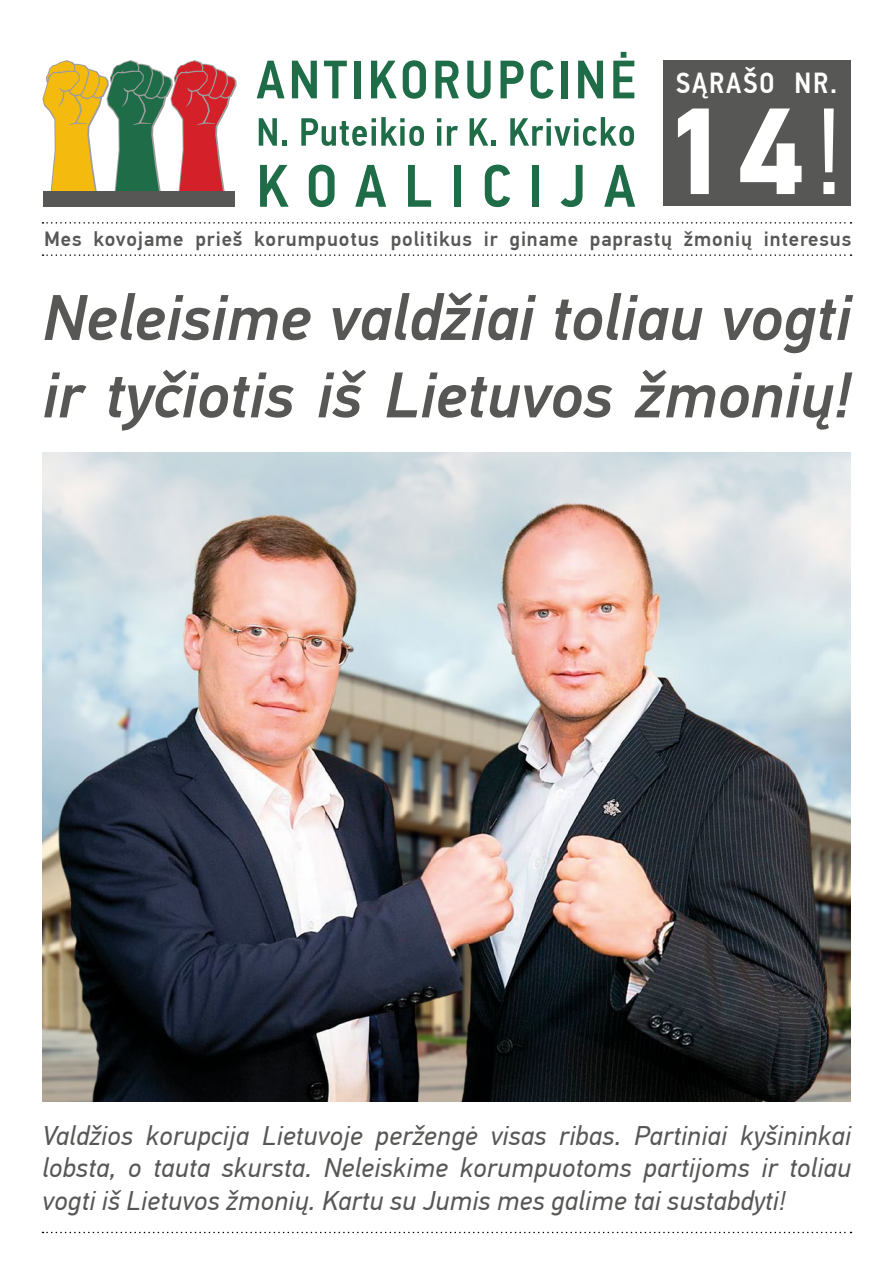
<style>
.page{position:relative;width:893px;height:1263px;background:#fff}
.page>*{position:absolute;margin:0;border:0;box-sizing:border-box;transform-origin:0 0}
.t1{font:700 122.85px "PF Din Text Pro";color:#fff}
.t2{font:italic 500 64.5px/77.4px "PF Din Text Pro";color:#575756}
.t3{font:500 28.95px "PF Din Text Cond Pro";letter-spacing:.06em;color:#fff}
.t4{font:italic 27px/32.4px "PF Din Text Pro";letter-spacing:.01em;color:#575756;text-align:justify}
.t5{font:500 20.55px "PF Din Text Pro";letter-spacing:.04em;color:#575756}
.s1{font-weight:400}
</style>
<div class="page">
<img style="left:43px;top:453px;width:807px;height:648px">
<svg style="left:43px;top:60px;width:194px;height:132px"></svg>
<div style="left:43px;top:192px;width:192px;height:15px;background:#575756"></div>
<div style="left:662px;top:60px;width:188px;height:146px;background:#575756"></div>
<svg style="left:257px;top:61px;width:28px;height:37px"></svg>
<svg style="left:292px;top:61px;width:25px;height:37px"></svg>
<svg style="left:324px;top:61px;width:23px;height:37px"></svg>
<div style="left:354px;top:61px;width:6px;height:37px;background:#1f6c48"></div>
<svg style="left:371px;top:61px;width:26px;height:37px"></svg>
<svg style="left:403px;top:60px;width:23px;height:39px"></svg>
<svg style="left:435px;top:61px;width:24px;height:37px"></svg>
<svg style="left:467px;top:61px;width:24px;height:38px"></svg>
<svg style="left:501px;top:61px;width:23px;height:37px"></svg>
<svg style="left:531px;top:60px;width:22px;height:39px"></svg>
<div style="left:561px;top:61px;width:7px;height:37px;background:#1f6c48"></div>
<svg style="left:578px;top:61px;width:25px;height:37px"></svg>
<svg style="left:613px;top:52px;width:21px;height:46px"></svg>
<svg style="left:259px;top:118px;width:28px;height:28px"></svg>
<svg style="left:301px;top:117px;width:123px;height:29px"></svg>
<svg style="left:437px;top:118px;width:4px;height:4px"></svg>
<hr style="left:437px;top:126px;width:4px;height:20px;background:#1f6c48">
<svg style="left:447px;top:126px;width:11px;height:20px"></svg>
<svg style="left:470px;top:118px;width:26px;height:28px"></svg>
<svg style="left:510px;top:117px;width:124px;height:29px"></svg>
<svg style="left:260px;top:165px;width:29px;height:42px"></svg>
<svg style="left:309px;top:165px;width:26px;height:42px"></svg>
<svg style="left:355px;top:165px;width:31px;height:42px"></svg>
<svg style="left:408px;top:165px;width:23px;height:42px"></svg>
<div style="left:454px;top:165px;width:6px;height:42px;background:#1f6c48"></div>
<svg style="left:485px;top:165px;width:25px;height:42px"></svg>
<div style="left:532px;top:165px;width:7px;height:42px;background:#1f6c48"></div>
<svg style="left:561px;top:165px;width:22px;height:42px"></svg>
<svg style="left:604px;top:165px;width:31px;height:42px"></svg>
<svg style="left:43px;top:254px;width:808px;height:2px"></svg>
<svg style="left:43px;top:222px;width:808px;height:2px"></svg>
<svg style="left:43px;top:1232px;width:808px;height:1px"></svg>
<p class="t3" style="left:676px;top:66px;width:163px">SĄRAŠO NR.</p>
<h1 class="t1" style="left:660px;top:77px;width:185px">14<span class="s1">!</span></h1>
<p class="t5" style="left:44px;top:227px;width:808px">Mes kovojame prieš korumpuotus politikus ir giname paprastų žmonių interesus</p>
<h2 class="t2" style="left:43px;top:280px;width:810px">Neleisime valdžiai toliau vogti ir tyčiotis iš Lietuvos žmonių!</h2>
<p class="t4" style="left:43px;top:1120px;width:810px">Valdžios korupcija Lietuvoje peržengė visas ribas. Partiniai kyšininkai lobsta, o tauta skursta. Neleiskime korumpuotoms partijoms ir toliau vogti iš Lietuvos žmonių. Kartu su Jumis mes galime tai sustabdyti!</p>
</div>
